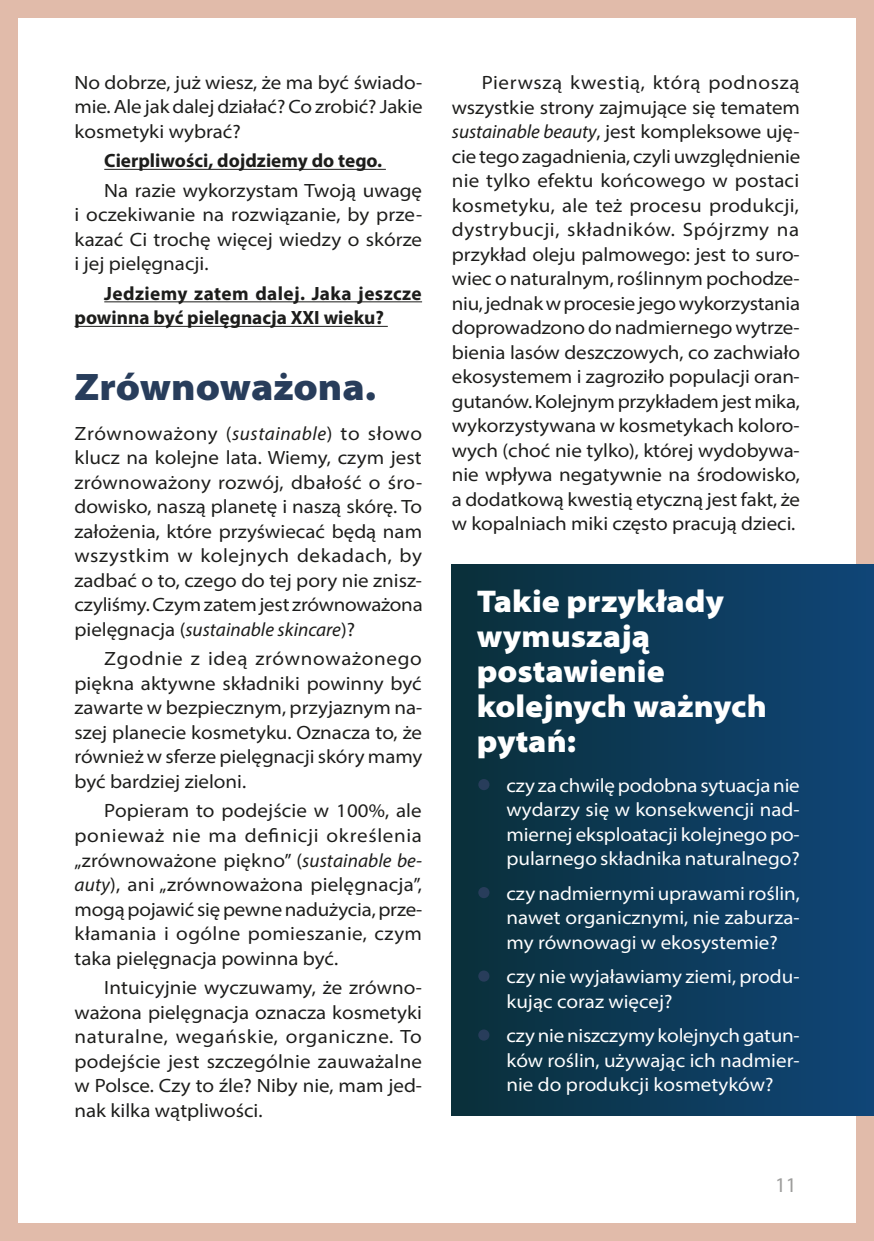
<style>
.page{position:relative;width:874px;height:1241px;background:#fff}
.page>*{position:absolute;margin:0;border:0;box-sizing:border-box;transform-origin:0 0}
.t1{font:900 semi-expanded 38.5px "Myriad Pro";color:#283d5b}
.t2{font:900 semi-expanded 31.5px/35px "Myriad Pro";color:#fff}
.t3{font:21px "Myriad Pro";color:#9d9d9c}
.t4{font:semi-expanded 19.25px/24.5px "Myriad Pro";color:#1d1d1b;text-align:justify}
.t5{font:semi-expanded 19.25px/24.5px "Myriad Pro";color:#fff;text-align:justify}
.t6{font:700 19.25px/24.5px "Myriad Pro";color:#1d1d1b}
.s1{font-style:italic;font-stretch:normal}
</style>
<div class="page">
<div style="left:0;top:0;width:17px;height:1240px;background:#e1bbaa"></div>
<div style="left:0;top:0;width:873px;height:17px;background:#e1bbaa"></div>
<div style="left:856px;top:0;width:17px;height:1240px;background:#e1bbaa"></div>
<div style="left:0;top:1223px;width:873px;height:17px;background:#e1bbaa"></div>
<hr style="left:104px;top:169px;width:281px;height:1px;background:#1d1d1b">
<hr style="left:104px;top:301px;width:318px;height:1px;background:#1d1d1b">
<hr style="left:74px;top:326px;width:313px;height:1px;background:#1d1d1b">
<div style="left:451px;top:564px;width:422px;height:550px;background:linear-gradient(to right,#0a2f39,#104577)"></div>
<svg style="left:478px;top:779px;width:11px;height:11px"></svg>
<svg style="left:478px;top:886px;width:11px;height:12px"></svg>
<svg style="left:478px;top:970px;width:11px;height:11px"></svg>
<svg style="left:478px;top:1029px;width:11px;height:11px"></svg>
<p class="t4" style="left:74px;top:70px;width:349px">No dobrze, już wiesz, że ma być świado&shy;mie. Ale jak dalej działać? Co zrobić? Jakie kosmetyki wybrać?</p>
<p class="t6" style="left:104px;top:148px;width:279px">Cierpliwości, dojdziemy do tego.</p>
<p class="t4" style="left:74px;top:178px;width:349px;text-indent:30px">Na razie wykorzystam Twoją uwagę i oczekiwanie na rozwiązanie, by prze&shy;kazać Ci trochę więcej wiedzy o skórze i jej pielęgnacji.</p>
<p class="t6" style="left:74px;top:280px;width:348px;text-indent:30px">Jedziemy zatem dalej. Jaka jeszcze powinna być pielęgnacja XXI wieku?</p>
<h1 class="t1" style="left:74px;top:361px;width:303px">Zrównoważona.</h1>
<p class="t4" style="left:74px;top:420px;width:349px">Zrównoważony (<span class="s1">sustainable</span>) to słowo klucz na kolejne lata. Wiemy, czym jest zrównoważony rozwój, dbałość o śro&shy;dowisko, naszą planetę i naszą skórę. To założenia, które przyświecać będą nam wszystkim w kolejnych dekadach, by zadbać o to, czego do tej pory nie znisz&shy;czyliśmy.Czymzatemjest zrównoważona pielęgnacja (<span class="s1">sustainable skincare</span>)?</p>
<p class="t4" style="left:74px;top:646px;width:349px;text-indent:30px">Zgodnie z ideą zrównoważonego piękna aktywne składniki powinny być zawarte w bezpiecznym, przyjaznym na&shy;szej planecie kosmetyku. Oznacza to, że również w sferze pielęgnacji skóry mamy być bardziej zieloni.</p>
<p class="t4" style="left:74px;top:798px;width:349px;text-indent:30px">Popieram to podejście w 100%, ale ponieważ nie ma definicji określenia „zrównoważone piękno” (<span class="s1">sustainable be&shy;auty</span>), ani „zrównoważona pielęgnacja”, mogąpojawić siępewnenadużycia,prze&shy;kłamania i ogólne pomieszanie, czym taka pielęgnacja powinna być.</p>
<p class="t4" style="left:74px;top:974px;width:349px;text-indent:30px">Intuicyjnie wyczuwamy, że zrówno&shy;ważona pielęgnacja oznacza kosmetyki naturalne, wegańskie, organiczne. To podejście jest szczególnie zauważalne w Polsce. Czy to źle? Niby nie, mam jed&shy;nak kilka wątpliwości.</p>
<p class="t4" style="left:451px;top:70px;width:350px;text-indent:30px">Pierwszą kwestią, którą podnoszą wszystkie strony zajmujące się tematem <span class="s1">sustainable beauty</span>, jest kompleksowe uję&shy;cie tego zagadnienia, czyli uwzględnienie nie tylko efektu końcowego w postaci kosmetyku, ale też procesu produkcji, dystrybucji, składników. Spójrzmy na przykład oleju palmowego: jest to suro&shy;wiec o naturalnym, roślinnym pochodze&shy;niu, jednakwprocesie jegowykorzystania doprowadzono do nadmiernego wytrze&shy;bienia lasów deszczowych, co zachwiało ekosystemem i zagroziło populacji oran&shy;gutanów. Kolejnym przykładem jest mika, wykorzystywana w kosmetykach koloro&shy;wych (choć nie tylko), której wydobywa&shy;nie wpływa negatywnie na środowisko, a dodatkową kwestią etyczną jest fakt, że w kopalniach miki często pracują dzieci.</p>
<h2 class="t2" style="left:476px;top:582px;width:291px">Takie przykłady wymuszają postawienie kolejnych ważnych pytań:</h2>
<p class="t5" style="left:506px;top:772px;width:295px">czy za chwilę podobna sytuacja nie wydarzy się w konsekwencji nad&shy;miernej eksploatacji kolejnego po&shy;pularnego składnika naturalnego?</p>
<p class="t5" style="left:506px;top:880px;width:294px">czy nadmiernymi uprawami roślin, nawet organicznymi, nie zaburza&shy;my równowagi w ekosystemie?</p>
<p class="t5" style="left:506px;top:963px;width:294px">czy nie wyjaławiamy ziemi, produ&shy;kując coraz więcej?</p>
<p class="t5" style="left:506px;top:1022px;width:294px">czy nie niszczymy kolejnych gatun&shy;ków roślin, używając ich nadmier&shy;nie do produkcji kosmetyków?</p>
<p class="t3" style="left:774px;top:1171px;width:23px">11</p>
</div>
